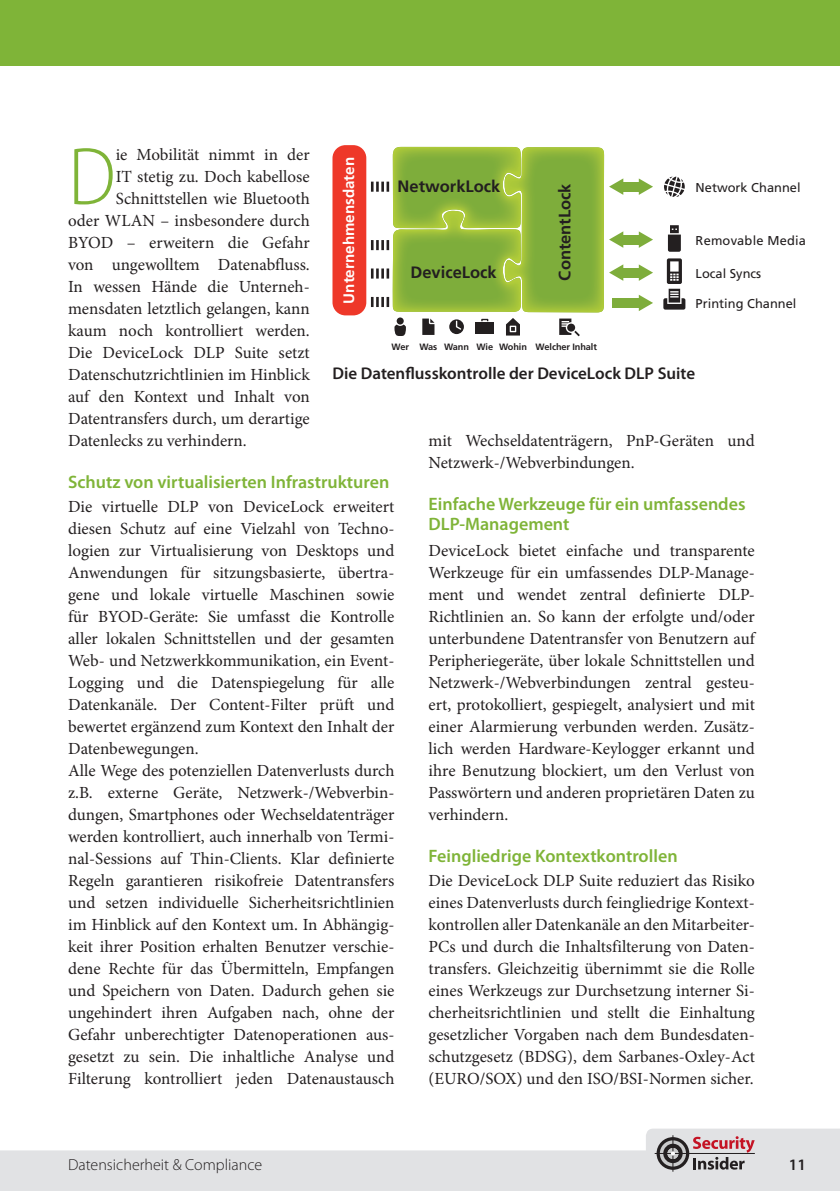
<style>
.page{position:relative;width:840px;height:1191px;background:#fff}
.page>*{position:absolute;margin:0;border:0;box-sizing:border-box;transform-origin:0 0}
.Fließtext_Initial{font:300 semi-condensed 82.2px "Myriad Pro";color:#7fb438}
.Zwiti{font:600 18px/20px "Myriad Pro";color:#7fb438}
.Fließtext{font:17px/22px "Minion Pro";color:#231f20;text-align:justify}
.Fließtext_Initial-2{font:17px "Minion Pro";color:#231f20}
.BU{font:600 17px "Myriad Pro";color:#231f20}
.t1{font:700 16.6px "Frutiger LT Std";color:#231f20}
.t2{font:300 16px "Myriad Pro";color:#231f20}
.t3{font:600 16px "Myriad Pro";color:#231f20}
.t4{font:700 15.2px "Frutiger LT Std";color:#fff}
.t5{font:12.8px "Frutiger LT Std";color:#231f20}
.t6{font:700 9.2px "Frutiger LT Std";letter-spacing:-.01em;color:#231f20}
</style>
<div class="page">
<svg style="left:0;top:1128px;width:839px;height:63px;fill:#e1e2e4"></svg>
<div style="left:0;top:0;width:839px;height:65px;background:#7fb438"></div>
<svg style="left:656px;top:1137px;width:33px;height:32px"></svg>
<svg style="left:659px;top:1140px;width:26px;height:26px"></svg>
<hr style="left:672px;top:1135px;width:1px;height:36px;background:#231f20">
<hr style="left:654px;top:1153px;width:100px;height:1px;background:#231f20">
<svg style="left:663px;top:1143px;width:19px;height:20px"></svg>
<svg style="left:692px;top:1136px;width:62px;height:33px;background:#bc9fa3"></svg>
<div style="left:332px;top:145px;width:34px;height:170px;background:#ee3829;border-radius:13px"></div>
<div style="left:620px;top:182px;width:21px;height:9px;background:#7ead3b"></div>
<svg style="left:638px;top:178px;width:14px;height:17px"></svg>
<div style="left:620px;top:235px;width:21px;height:9px;background:#7ead3b"></div>
<svg style="left:638px;top:231px;width:14px;height:17px"></svg>
<div style="left:612px;top:298px;width:29px;height:9px;background:#7ead3b"></div>
<svg style="left:638px;top:295px;width:14px;height:16px"></svg>
<div style="left:620px;top:268px;width:21px;height:9px;background:#7ead3b"></div>
<svg style="left:638px;top:264px;width:14px;height:17px"></svg>
<svg style="left:371px;top:147px;width:252px;height:165px;background:#9abd58"></svg>
<svg style="left:663px;top:258px;width:22px;height:52px"></svg>
<svg style="left:667px;top:225px;width:13px;height:27px"></svg>
<svg style="left:664px;top:176px;width:20px;height:21px"></svg>
<div style="left:396px;top:317px;width:7px;height:7px;background:#231f20;border-radius:50%"></div>
<svg style="left:394px;top:324px;width:11px;height:12px"></svg>
<svg style="left:422px;top:318px;width:12px;height:17px"></svg>
<svg style="left:449px;top:319px;width:14px;height:15px"></svg>
<div style="left:475px;top:322px;width:18px;height:12px;background:#231f20"></div>
<svg style="left:481px;top:319px;width:7px;height:2px"></svg>
<svg style="left:506px;top:318px;width:13px;height:17px"></svg>
<svg style="left:559px;top:318px;width:20px;height:18px"></svg>
<p class="Fließtext_Initial" style="left:68px;top:132px;width:49px">D</p>
<p class="Fließtext_Initial-2" style="left:116px;top:143px;width:195px">ie Mobilität nimmt in der</p>
<p class="t4" style="left:339px;top:303px;width:148px;rotate:-90deg">Unternehmensdaten</p>
<p class="Fließtext_Initial-2" style="left:116px;top:165px;width:195px">IT stetig zu. Doch kabellose</p>
<p class="Fließtext_Initial-2" style="left:116px;top:187px;width:195px">Schnittstellen wie Bluetooth</p>
<p class="Fließtext_Initial-2" style="left:68px;top:209px;width:243px">oder WLAN – insbesondere durch</p>
<p class="Fließtext_Initial-2" style="left:68px;top:231px;width:243px">BYOD – erweitern die Gefahr</p>
<p class="Fließtext_Initial-2" style="left:68px;top:253px;width:243px">von ungewolltem Datenabfluss.</p>
<p class="Fließtext_Initial-2" style="left:68px;top:275px;width:243px">In wessen Hände die Unterneh-</p>
<p class="Fließtext_Initial-2" style="left:68px;top:297px;width:243px">mensdaten letztlich gelangen, kann</p>
<p class="Fließtext_Initial-2" style="left:68px;top:319px;width:243px">kaum noch kontrolliert werden.</p>
<p class="Fließtext_Initial-2" style="left:68px;top:341px;width:243px">Die DeviceLock DLP Suite setzt</p>
<p class="Fließtext_Initial-2" style="left:68px;top:363px;width:243px">Datenschutzrichtlinien im Hinblick</p>
<p class="Fließtext_Initial-2" style="left:68px;top:385px;width:243px">auf den Kontext und Inhalt von</p>
<p class="Fließtext_Initial-2" style="left:68px;top:407px;width:243px">Datentransfers durch, um derartige</p>
<p class="Fließtext_Initial-2" style="left:68px;top:429px;width:180px">Datenlecks zu verhindern.</p>
<p class="Zwiti" style="left:68px;top:472px;width:322px">Schutz von virtualisierten Infrastrukturen</p>
<p class="Fließtext" style="left:68px;top:496px;width:328px">Die virtuelle DLP von DeviceLock erweitert diesen Schutz auf eine Vielzahl von Techno&shy;logien zur Virtualisierung von Desktops und Anwendungen für sitzungsbasierte, übertra&shy;gene und lokale virtuelle Maschinen sowie für BYOD-Geräte: Sie umfasst die Kontrolle aller lokalen Schnittstellen und der gesamten Web- und Netzwerkkommunikation, ein Event-Logging und die Datenspiegelung für alle Datenkanäle. Der Content-Filter prüft und bewertet ergänzend zum Kontext den Inhalt der Datenbewegungen.</p>
<p class="Fließtext" style="left:68px;top:760px;width:328px">Alle Wege des potenziellen Datenverlusts durch z.B. externe Geräte, Netzwerk-/Webverbin&shy;dungen, Smartphones oder Wechseldatenträger werden kontrolliert, auch innerhalb von Termi&shy;nal-Sessions auf Thin-Clients. Klar definierte Regeln garantieren risikofreie Datentransfers und setzen individuelle Sicherheitsrichtlinien im Hinblick auf den Kontext um. In Abhängig&shy;keit ihrer Position erhalten Benutzer verschie&shy;dene Rechte für das Übermitteln, Empfangen und Speichern von Daten. Dadurch gehen sie ungehindert ihren Aufgaben nach, ohne der Gefahr unberechtigter Datenoperationen aus&shy;gesetzt zu sein. Die inhaltliche Analyse und Filterung kontrolliert jeden Datenaustausch</p>
<p class="t1" style="left:397px;top:176px;width:104px">NetworkLock</p>
<p class="t5" style="left:695px;top:179px;width:106px">Network Channel</p>
<p class="t1" style="left:554px;top:280px;width:99px;rotate:-90deg">ContentLock</p>
<p class="t5" style="left:695px;top:232px;width:112px">Removable Media</p>
<p class="t5" style="left:695px;top:265px;width:67px">Local Syncs</p>
<p class="t5" style="left:695px;top:296px;width:102px">Printing Channel</p>
<p class="t1" style="left:410px;top:263px;width:88px">DeviceLock</p>
<p class="t6" style="left:391px;top:341px;width:207px">Wer Was Wann Wie Wohin Welcher Inhalt</p>
<p class="BU" style="left:332px;top:363px;width:364px">Die Datenflusskontrolle der DeviceLock DLP Suite</p>
<p class="Fließtext" style="left:428px;top:430px;width:327px">mit Wechseldatenträgern, PnP-Geräten und<br>Netzwerk-/Webverbindungen.</p>
<p class="Zwiti" style="left:428px;top:494px;width:318px">Einfache Werkzeuge für ein umfassendes<br>DLP-Management</p>
<p class="Fließtext" style="left:428px;top:540px;width:328px">DeviceLock bietet einfache und transparente Werkzeuge für ein umfassendes DLP-Manage&shy;ment und wendet zentral definierte DLP-Richtlinien an. So kann der erfolgte und/oder unterbundene Datentransfer von Benutzern auf Peripheriegeräte, über lokale Schnittstellen und Netzwerk-/Webverbindungen zentral gesteu&shy;ert, protokolliert, gespiegelt, analysiert und mit einer Alarmierung verbunden werden. Zusätz&shy;lich werden Hardware-Keylogger erkannt und ihre Benutzung blockiert, um den Verlust von Passwörtern und anderen proprietären Daten zu verhindern.</p>
<p class="Zwiti" style="left:428px;top:846px;width:250px">Feingliedrige Kontextkontrollen</p>
<p class="Fließtext" style="left:428px;top:870px;width:328px">Die DeviceLock DLP Suite reduziert das Risiko eines Datenverlusts durch feingliedrige Kontext&shy;kontrollen aller Datenkanäle an den Mitarbeiter-PCs und durch die Inhaltsfilterung von Daten&shy;transfers. Gleichzeitig übernimmt sie die Rolle eines Werkzeugs zur Durchsetzung interner Si&shy;cherheitsrichtlinien und stellt die Einhaltung gesetzlicher Vorgaben nach dem Bundesdaten&shy;schutzgesetz (BDSG), dem Sarbanes-Oxley-Act (EURO/SOX) und den ISO/BSI-Normen sicher.</p>
<p class="t2" style="left:68px;top:1155px;width:195px">Datensicherheit &amp; Compliance</p>
<p class="t3" style="left:788px;top:1154px;width:19px">11</p>
</div>
